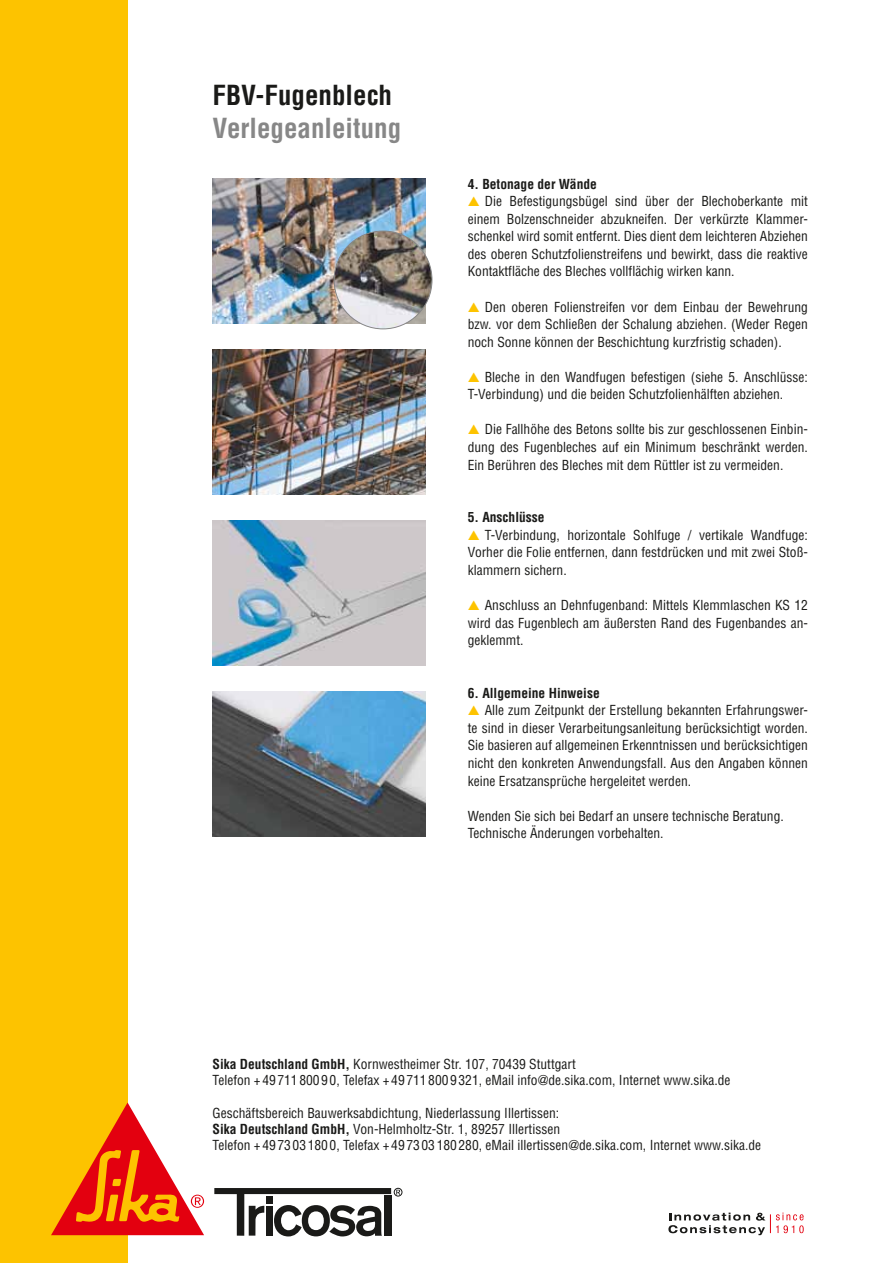
<style>
.page{position:relative;width:893px;height:1263px;background:#fff}
.page>*{position:absolute;margin:0;border:0;box-sizing:border-box;transform-origin:0 0}
.t1{font:700 condensed 27px "Helvetica LT Std";color:#878787}
.t2{font:700 condensed 27px "Helvetica LT Std";color:#1a1a18}
.t3{font:condensed 13.5px/17.5px "Helvetica LT Std";color:#1a1a18;text-align:justify}
.t4{font:700 condensed 13.5px "Helvetica LT Std";color:#1a1a18}
.s1{color:#fdc300}
.s2{font-weight:700}
</style>
<div class="page">
<img style="left:213px;top:179px;width:212px;height:144px">
<img style="left:213px;top:350px;width:212px;height:144px">
<img style="left:213px;top:520px;width:212px;height:145px">
<img style="left:213px;top:691px;width:212px;height:145px">
<img style="left:334px;top:231px;width:98px;height:98px;border-radius:49px">
<div style="left:394px;top:1188px;width:8px;height:8px;border:1px solid #1a1a18;border-radius:50%"></div>
<svg style="left:214px;top:1188px;width:186px;height:48px"></svg>
<div style="left:266px;top:1206px;width:7px;height:30px;background:#1a1a18"></div>
<div style="left:266px;top:1196px;width:7px;height:7px;background:#1a1a18"></div>
<div style="left:384px;top:1195px;width:7px;height:41px;background:#1a1a18"></div>
<div style="left:0;top:0;width:128px;height:1263px;background:#fdc300"></div>
<svg style="left:668px;top:1212px;width:136px;height:23px"></svg>
<svg style="left:51px;top:1102px;width:153px;height:133px"></svg>
<h1 class="t2" style="left:213px;top:79px;width:181px">FBV-Fugenblech</h1>
<h1 class="t1" style="left:213px;top:111px;width:190px">Verlegeanleitung</h1>
<p class="t4" style="left:468px;top:175px;width:131px">4. Betonage der Wände</p>
<p class="t3" style="left:468px;top:192px;width:342px"><span class="s1">▲</span> Die Befestigungsbügel sind über der Blechoberkante mit einem Bolzenschneider abzukneifen. Der verkürzte Klammer&shy;schenkel wird somit entfernt. Dies dient dem leichteren Abziehen des oberen Schutzfolienstreifens und bewirkt, dass die reaktive Kontaktfläche des Bleches vollflächig wirken kann.</p>
<p class="t3" style="left:468px;top:298px;width:342px"><span class="s1">▲</span> Den oberen Folienstreifen vor dem Einbau der Bewehrung bzw. vor dem Schließen der Schalung abziehen. (Weder Regen noch Sonne können der Beschichtung kurzfristig schaden).</p>
<p class="t3" style="left:468px;top:368px;width:342px"><span class="s1">▲</span> Bleche in den Wandfugen befestigen (siehe 5. Anschlüsse:<br>T-Verbindung) und die beiden Schutzfolienhälften abziehen.</p>
<p class="t3" style="left:468px;top:421px;width:342px"><span class="s1">▲</span> Die Fallhöhe des Betons sollte bis zur geschlossenen Einbin&shy;dung des Fugenbleches auf ein Minimum beschränkt werden.<br>Ein Berühren des Bleches mit dem Rüttler ist zu vermeiden.</p>
<p class="t4" style="left:468px;top:509px;width:78px">5. Anschlüsse</p>
<p class="t3" style="left:468px;top:526px;width:342px"><span class="s1">▲</span> T-Verbindung, horizontale Sohlfuge / vertikale Wandfuge:<br>Vorher die Folie entfernen, dann festdrücken und mit zwei Stoß&shy;klammern sichern.</p>
<p class="t3" style="left:468px;top:596px;width:342px"><span class="s1">▲</span> Anschluss an Dehnfugenband: Mittels Klemmlaschen KS 12 wird das Fugenblech am äußersten Rand des Fugenbandes an&shy;geklemmt.</p>
<p class="t4" style="left:468px;top:684px;width:134px">6. Allgemeine Hinweise</p>
<p class="t3" style="left:468px;top:701px;width:342px"><span class="s1">▲</span> Alle zum Zeitpunkt der Erstellung bekannten Erfahrungswer&shy;te sind in dieser Verarbeitungsanleitung berücksichtigt worden.<br>Sie basieren auf allgemeinen Erkenntnissen und berücksichtigen nicht den konkreten Anwendungsfall. Aus den Angaben können keine Ersatzansprüche hergeleitet werden.</p>
<p class="t3" style="left:468px;top:807px;width:318px">Wenden Sie sich bei Bedarf an unsere technische Beratung.<br>Technische Änderungen vorbehalten.</p>
<p class="t3" style="left:213px;top:1056px;width:519px;line-height:16.2px"><span class="s2">Sika Deutschland GmbH,</span> Kornwestheimer Str. 107, 70439 Stuttgart<br>Telefon +4971180090, Telefax +497118009321, eMail info@de.sika.com, Internet www.sika.de</p>
<p class="t3" style="left:213px;top:1104px;width:550px;line-height:16.2px;text-align:left">Geschäftsbereich Bauwerksabdichtung, Niederlassung Illertissen:<br><span class="s2">Sika Deutschland GmbH,</span> Von-Helmholtz-Str. 1, 89257 Illertissen<br>Telefon +4973031800, Telefax +497303180280, eMail illertissen@de.sika.com, Internet www.sika.de</p>
</div>
